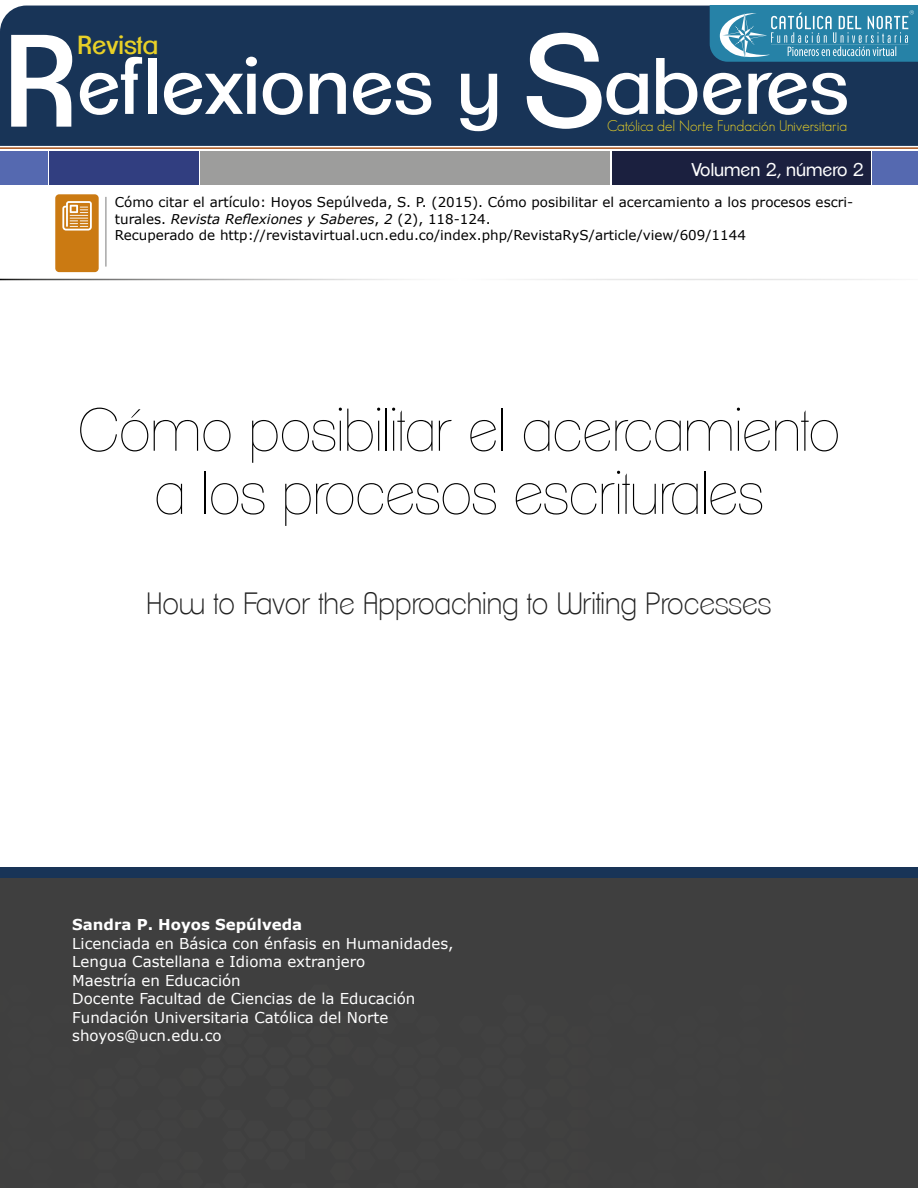
<style>
.page{position:relative;width:918px;height:1188px;background:#fff}
.page>*{position:absolute;margin:0;border:0;box-sizing:border-box;transform-origin:0 0}
.t1{font:127.5px "Clemente P Dai";color:#fff}
.t2{font:77.7px "Clemente P Dai";color:#fff}
.t3{font:100 58.5px/63.2px "Clemente P Daa";color:#000;text-align:center}
.t4{font:200 30px "Clemente P Dac";color:#222}
.t5{font:25.5px "Clemente P Dai";color:#e8d027}
.t6{font:18px "Clemente P Dag";color:#fff}
.t7{font:15px/18.5px "Verdana";color:#fff}
.t8{font:300 15px "Geosans";color:#e8d027}
.t9{font:700 15px "Verdana";color:#fff}
.t10{font:13.5px/16.5px "Verdana";color:#000}
.s1{font-size:127.5px}
.s2{font-size:77.7px}
.s3{font-style:italic}
</style>
<div class="page">
<div style="left:0;top:6px;width:918px;height:140px;background:#183457"></div>
<div style="left:49px;top:152px;width:150px;height:32px;background:#313e80"></div>
<div style="left:612px;top:152px;width:259px;height:32px;background:#1b203f"></div>
<div style="left:201px;top:152px;width:409px;height:32px;background:#9d9d9c"></div>
<div style="left:0;top:152px;width:48px;height:32px;background:#5569b0"></div>
<div style="left:872px;top:152px;width:46px;height:32px;background:#5569b0"></div>
<svg style="left:710px;top:6px;width:208px;height:56px;background:#4794b3"></svg>
<hr style="left:0;top:147px;width:918px;height:2px;background:#a64f17">
<div style="left:55px;top:194px;width:44px;height:78px;background:#cb7a12;border-radius:4px"></div>
<svg style="left:62px;top:201px;width:30px;height:30px"></svg>
<hr style="left:106px;top:197px;width:1px;height:70px;background:#000">
<div style="left:0;top:867px;width:918px;height:50px;background:#183457"></div>
<div style="left:0;top:878px;width:918px;height:310px;background:#3f3f3f"></div>
<h2 class="t2" style="left:121px;top:41px;width:729px">flexiones y <span class="s1">S</span>aberes</h2>
<h1 class="t1" style="left:4px;top:6px;width:118px">R<span class="s2">e</span></h1>
<h3 class="t5" style="left:78px;top:30px;width:82px">Revista</h3>
<p class="t8" style="left:607px;top:117px;width:242px">Católica del Norte Fundación Universitaria</p>
<h3 class="t6" style="left:691px;top:159px;width:174px">Volumen 2, número 2</h3>
<p class="t10" style="left:115px;top:194px;width:740px">Cómo citar el artículo: Hoyos Sepúlveda, S. P. (2015). Cómo posibilitar el acercamiento a los procesos escri&shy;turales. <span class="s3">Revista Reflexiones y Saberes</span>, <span class="s3">2</span> (2), 118-124.<br>Recuperado de http://revistavirtual.ucn.edu.co/index.php/RevistaRyS/article/view/609/1144</p>
<h3 class="t3" style="left:78px;top:398px;width:764px">Cómo posibilitar el acercamiento a los procesos escriturales</h3>
<h3 class="t4" style="left:147px;top:586px;width:626px">How to Favor the Approaching to Writing Processes</h3>
<p class="t9" style="left:72px;top:914px;width:232px">Sandra P. Hoyos Sepúlveda</p>
<p class="t7" style="left:72px;top:934px;width:383px">Licenciada en Básica con énfasis en Humanidades, Lengua Castellana e Idioma extranjero<br>Maestría en Educación<br>Docente Facultad de Ciencias de la Educación Fundación Universitaria Católica del Norte shoyos@ucn.edu.co</p>
</div>
